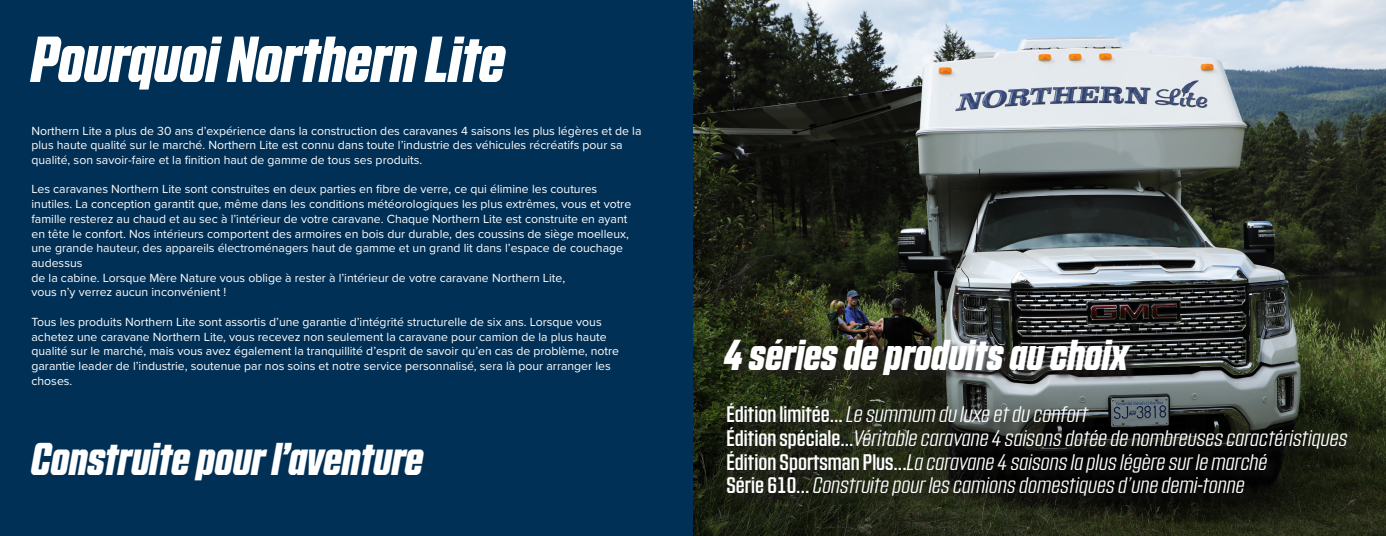
<style>
.page{position:relative;width:1386px;height:536px;background:#fff}
.page>*{position:absolute;margin:0;border:0;box-sizing:border-box;transform-origin:0 0}
.t1{font:italic 700 63px "Countach";color:#fff}
.t2{font:italic 700 44.62px "Countach";color:#fff}
.t3{font:italic 700 42px "Countach";color:#fff}
.t4{font:italic 300 21.88px "Countach";color:#fff}
.t5{font:12.25px/14.7px "Proxima Nova";color:#fff}
.s1{font-weight:400;font-style:normal}
</style>
<div class="page">
<img style="left:693px;top:0;width:693px;height:345px">
<svg style="left:693px;top:345px;width:693px;height:191px;background:#32392b"></svg>
<div style="left:0;top:0;width:693px;height:536px;background:#003056"></div>
<div style="left:726px;top:341px;width:415px;height:45px;background:#231f20;opacity:.75"></div>
<div style="left:729px;top:405px;width:370px;height:28px;background:#231f20;opacity:.75"></div>
<div style="left:729px;top:428px;width:629px;height:31px;background:#231f20;opacity:.75"></div>
<div style="left:729px;top:452px;width:549px;height:31px;background:#231f20;opacity:.75"></div>
<div style="left:729px;top:479px;width:526px;height:27px;background:#231f20;opacity:.75"></div>
<p class="t1" style="left:32px;top:19px;width:475px">Pourquoi Northern Lite</p>
<p class="t5" style="left:32px;top:122px;width:612px">Northern Lite a plus de 30 ans d’expérience dans la construction des caravanes 4 saisons les plus légères et de la</p>
<p class="t5" style="left:32px;top:137px;width:593px">plus haute qualité sur le marché. Northern Lite est connu dans toute l’industrie des véhicules récréatifs pour sa</p>
<p class="t5" style="left:32px;top:152px;width:392px">qualité, son savoir-faire et la finition haut de gamme de tous ses produits.</p>
<p class="t5" style="left:32px;top:181px;width:567px">Les caravanes Northern Lite sont construites en deux parties en fibre de verre, ce qui élimine les coutures</p>
<p class="t5" style="left:32px;top:196px;width:601px">inutiles. La conception garantit que, même dans les conditions météorologiques les plus extrêmes, vous et votre</p>
<p class="t5" style="left:32px;top:211px;width:597px">famille resterez au chaud et au sec à l’intérieur de votre caravane. Chaque Northern Lite est construite en ayant</p>
<p class="t5" style="left:32px;top:225px;width:599px">en tête le confort. Nos intérieurs comportent des armoires en bois dur durable, des coussins de siège moelleux,</p>
<p class="t5" style="left:32px;top:240px;width:593px">une grande hauteur, des appareils électroménagers haut de gamme et un grand lit dans l’espace de couchage audessus</p>
<p class="t5" style="left:32px;top:269px;width:535px">de la cabine. Lorsque Mère Nature vous oblige à rester à l’intérieur de votre caravane Northern Lite,</p>
<p class="t5" style="left:32px;top:284px;width:196px">vous n’y verrez aucun inconvénient !</p>
<p class="t5" style="left:32px;top:314px;width:572px">Tous les produits Northern Lite sont assortis d’une garantie d’intégrité structurelle de six ans. Lorsque vous</p>
<p class="t5" style="left:32px;top:328px;width:577px">achetez une caravane Northern Lite, vous recevez non seulement la caravane pour camion de la plus haute</p>
<p class="t5" style="left:32px;top:343px;width:589px">qualité sur le marché, mais vous avez également la tranquillité d’esprit de savoir qu’en cas de problème, notre</p>
<p class="t5" style="left:32px;top:358px;width:581px">garantie leader de l’industrie, soutenue par nos soins et notre service personnalisé, sera là pour arranger les</p>
<p class="t5" style="left:32px;top:372px;width:42px">choses.</p>
<p class="t3" style="left:724px;top:328px;width:405px">4 séries de produits au choix</p>
<p class="t4" style="left:727px;top:400px;width:363px"><span class="s1">Édition limitée...</span> Le summum du luxe et du confort</p>
<p class="t4" style="left:727px;top:424px;width:622px"><span class="s1">Édition spéciale...</span>Véritable caravane 4 saisons dotée de nombreuses caractéristiques</p>
<p class="t2" style="left:32px;top:430px;width:393px">Construite pour l’aventure</p>
<p class="t4" style="left:727px;top:447px;width:543px"><span class="s1">Édition Sportsman Plus...</span>La caravane 4 saisons la plus légère sur le marché</p>
<p class="t4" style="left:727px;top:471px;width:520px"><span class="s1">Série 610...</span> Construite pour les camions domestiques d’une demi-tonne</p>
</div>
